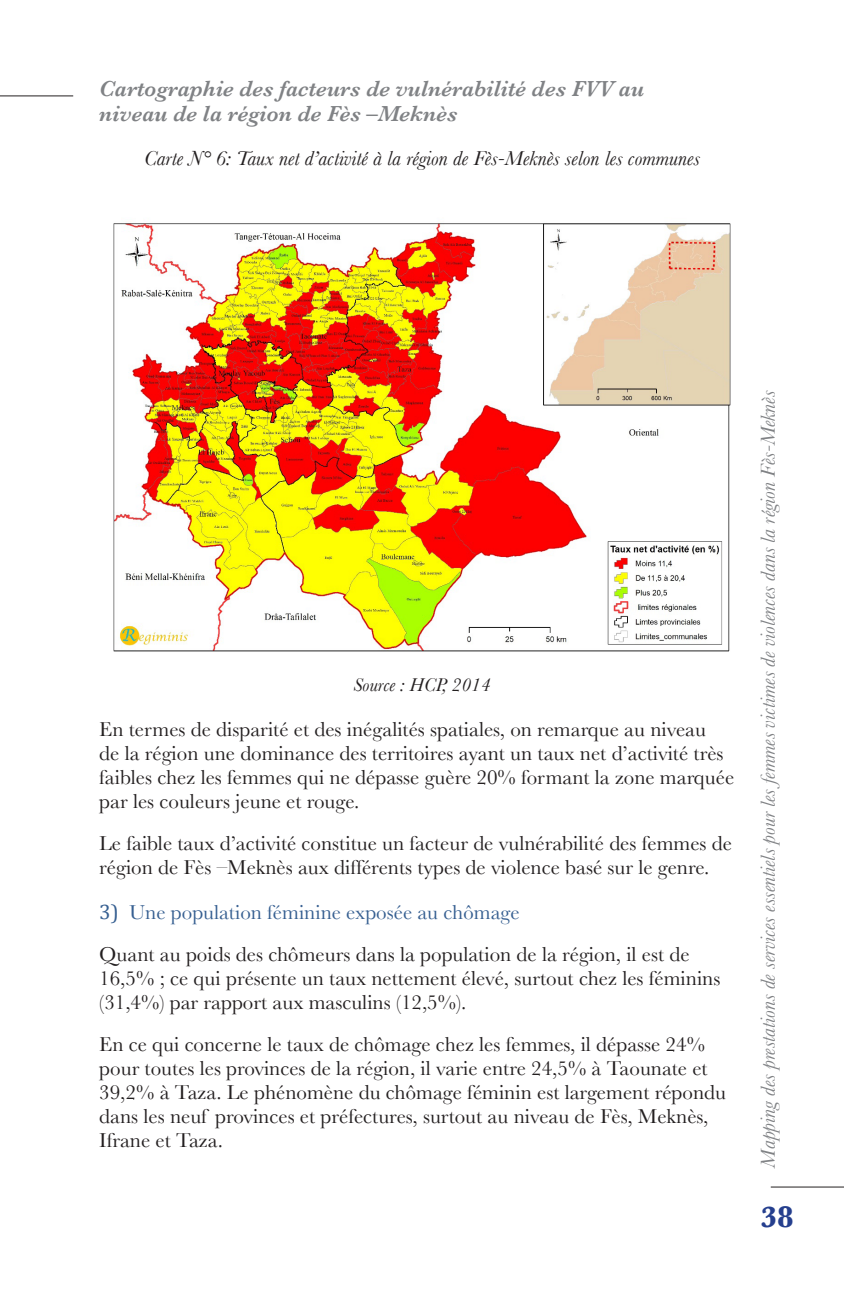
<style>
.page{position:relative;width:844px;height:1290px;background:#fff}
.page>*{position:absolute;margin:0;border:0;box-sizing:border-box;transform-origin:0 0}
.t1{font:700 30.45px "Baskerville";color:#253f8e}
.t2{font:italic 600 22.75px/24.5px "Baskerville";color:#808285}
.t3{font:21px/24.2px "Baskerville";color:#231f20}
.t4{font:italic 21px "Baskerville";color:#808285}
.t5{font:italic 21px "Baskerville";color:#231f20}
.t6{font:21px "Baskerville";color:#365f91}
.t7{font:italic 19.25px "Baskerville";color:#231f20}
.s1{font-family:"Cambria"}
</style>
<div class="page">
<hr style="left:0;top:95px;width:73px;height:1px;background:#231f20">
<hr style="left:770px;top:1186px;width:73px;height:1px;background:#231f20">
<img style="left:113px;top:223px;width:618px;height:429px">
<p class="t2" style="left:99px;top:76px;width:546px">Cartographie des facteurs de vulnérabilité des FVV au niveau de la région de Fès –Meknès</p>
<p class="t5" style="left:144px;top:146px;width:557px">Carte N° 6: Taux net d’activité à la région de Fès-Meknès selon les communes</p>
<p class="t7" style="left:353px;top:673px;width:138px">Source : HCP, 2014</p>
<p class="t3" style="left:99px;top:716px;width:636px">En termes de disparité et des inégalités spatiales, on remarque au niveau<br>de la région une dominance des territoires ayant un taux net d’activité très faibles chez les femmes qui ne dépasse guère 20% formant la zone marquée par les couleurs jeune et rouge.</p>
<p class="t3" style="left:99px;top:831px;width:634px">Le faible taux d’activité constitue un facteur de vulnérabilité des femmes de région de Fès –Meknès aux différents types de violence basé sur le genre.</p>
<p class="t6" style="left:99px;top:900px;width:422px"><span class="s1">3)</span> Une population féminine exposée au chômage</p>
<p class="t3" style="left:99px;top:942px;width:622px">Quant au poids des chômeurs dans la population de la région, il est de<br>16,5% ; ce qui présente un taux nettement élevé, surtout chez les féminins (31,4%) par rapport aux masculins (12,5%).</p>
<p class="t3" style="left:99px;top:1031px;width:628px">En ce qui concerne le taux de chômage chez les femmes, il dépasse 24% pour toutes les provinces de la région, il varie entre 24,5% à Taounate et 39,2% à Taza. Le phénomène du chômage féminin est largement répondu dans les neuf provinces et préfectures, surtout au niveau de Fès, Meknès, Ifrane et Taza.</p>
<p class="t4" style="left:755px;top:1167px;width:778px;rotate:-90deg">Mapping des prestations de services essentiels pour les femmes victimes de violences dans la région Fès-Meknès</p>
<h1 class="t1" style="left:760px;top:1199px;width:34px">38</h1>
</div>
